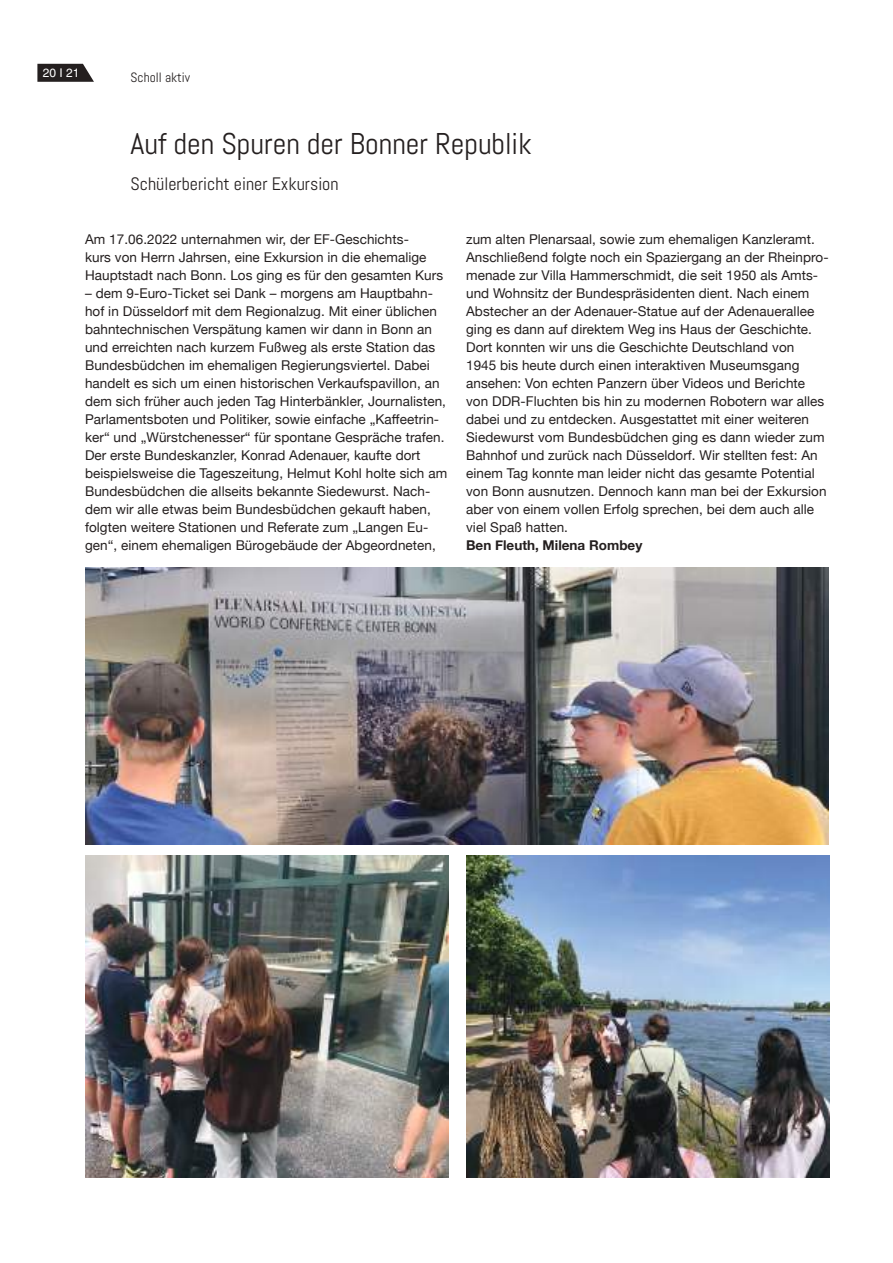
<style>
.page{position:relative;width:893px;height:1263px;background:#fff}
.page>*{position:absolute;margin:0;border:0;box-sizing:border-box;transform-origin:0 0}
.t1{font:30px "Abel";color:#241f1f}
.t2{font:18px "Abel";color:#241f1f}
.t3{font:13.5px/18px "Helvetica Neue";letter-spacing:.005em;color:#241f1f}
.t4{font:700 13.5px "Helvetica Neue";color:#241f1f}
.t5{font:13.5px "Abel";color:#241f1f}
.t6{font:12px "Helvetica LT Std";color:#fff}
</style>
<div class="page">
<svg style="left:37px;top:64px;width:57px;height:18px"></svg>
<img style="left:85px;top:856px;width:363px;height:322px">
<img style="left:466px;top:856px;width:363px;height:322px">
<img style="left:85px;top:568px;width:743px;height:276px">
<p class="t6" style="left:43px;top:66px;width:38px">20 I 21</p>
<p class="t5" style="left:131px;top:69px;width:61px">Scholl aktiv</p>
<h1 class="t1" style="left:131px;top:124px;width:403px">Auf den Spuren der Bonner Republik</h1>
<h2 class="t2" style="left:131px;top:172px;width:210px">Schülerbericht einer Exkursion</h2>
<p class="t3" style="left:85px;top:231px;width:360px">Am 17.06.2022 unternahmen wir, der EF-Geschichts-<br>kurs von Herrn Jahrsen, eine Exkursion in die ehemalige<br>Hauptstadt nach Bonn. Los ging es für den gesamten Kurs</p>
<p class="t3" style="left:85px;top:285px;width:364px">– dem 9-Euro-Ticket sei Dank – morgens am Hauptbahn&shy;hof in Düsseldorf mit dem Regionalzug. Mit einer üblichen bahntechnischen Verspätung kamen wir dann in Bonn an und erreichten nach kurzem Fußweg als erste Station das Bundesbüdchen im ehemaligen Regierungsviertel. Dabei handelt es sich um einen historischen Verkaufspavillon, an dem sich früher auch jeden Tag Hinterbänkler, Journalisten, Parlamentsboten und Politiker, sowie einfache „Kaffeetrin&shy;ker“ und „Würstchenesser“ für spontane Gespräche trafen.<br>Der erste Bundeskanzler, Konrad Adenauer, kaufte dort beispielsweise die Tageszeitung, Helmut Kohl holte sich am Bundesbüdchen die allseits bekannte Siedewurst. Nach&shy;dem wir alle etwas beim Bundesbüdchen gekauft haben, folgten weitere Stationen und Referate zum „Langen Eu&shy;gen“, einem ehemaligen Bürogebäude der Abgeordneten,</p>
<p class="t3" style="left:466px;top:231px;width:364px">zum alten Plenarsaal, sowie zum ehemaligen Kanzleramt.<br>Anschließend folgte noch ein Spaziergang an der Rheinpro&shy;menade zur Villa Hammerschmidt, die seit 1950 als Amts&shy;und Wohnsitz der Bundespräsidenten dient. Nach einem Abstecher an der Adenauer-Statue auf der Adenauerallee ging es dann auf direktem Weg ins Haus der Geschichte.<br>Dort konnten wir uns die Geschichte Deutschland von<br>1945 bis heute durch einen interaktiven Museumsgang ansehen: Von echten Panzern über Videos und Berichte von DDR-Fluchten bis hin zu modernen Robotern war alles dabei und zu entdecken. Ausgestattet mit einer weiteren Siedewurst vom Bundesbüdchen ging es dann wieder zum Bahnhof und zurück nach Düsseldorf. Wir stellten fest: An einem Tag konnte man leider nicht das gesamte Potential von Bonn ausnutzen. Dennoch kann man bei der Exkursion aber von einem vollen Erfolg sprechen, bei dem auch alle viel Spaß hatten.</p>
<p class="t4" style="left:466px;top:534px;width:178px">Ben Fleuth, Milena Rombey</p>
</div>
